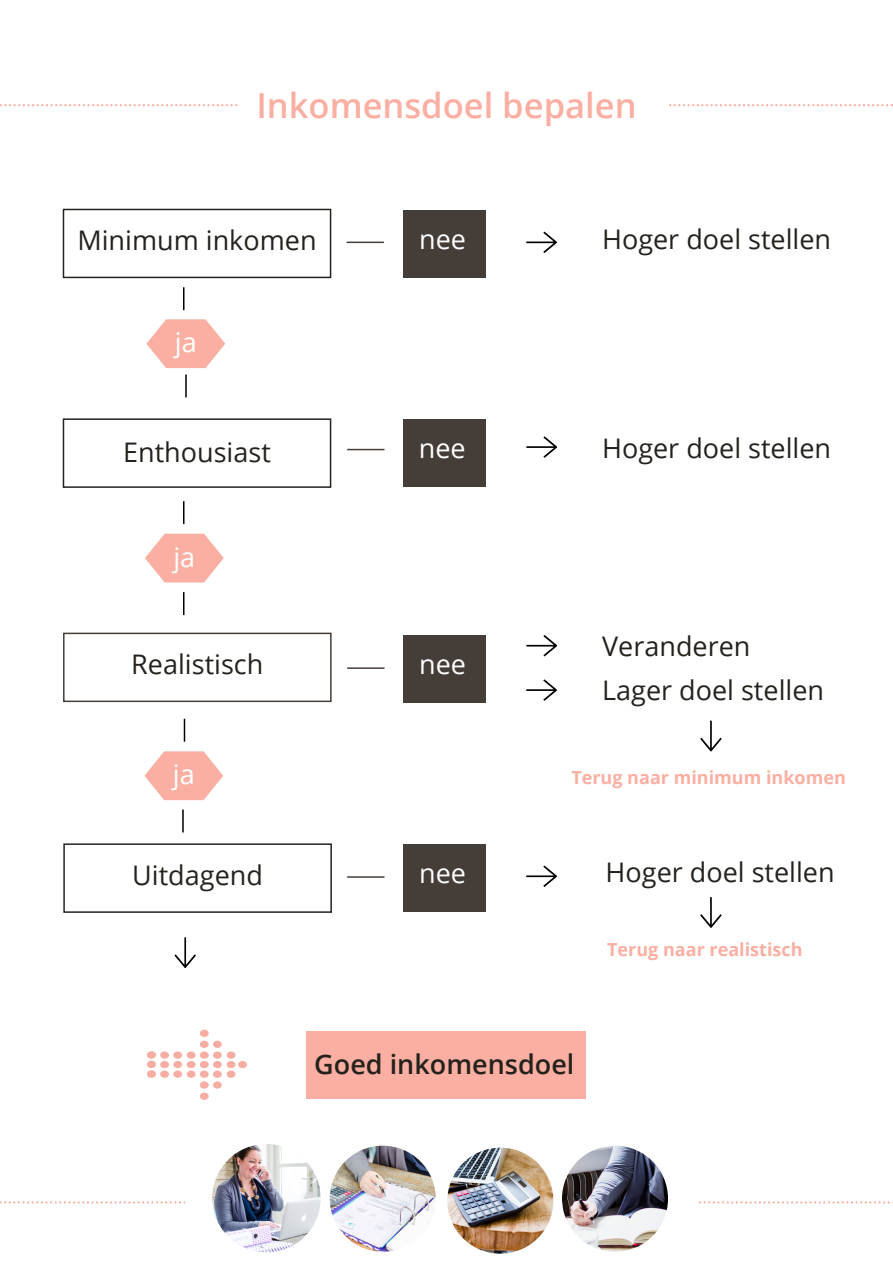
<style>
.page{position:relative;width:893px;height:1263px;background:#fff}
.page>*{position:absolute;margin:0;border:0;box-sizing:border-box;transform-origin:0 0}
.t1{font:600 34.5px "Open Sans";color:#faafa2}
.t2{font:27px/44.4px "Open Sans";color:#25221e}
.t3{font:27px "Open Sans";color:#fff}
.t4{font:600 27px "Open Sans";color:#25221e}
.t5{font:700 18px "Open Sans";color:#faafa2}
</style>
<div class="page">
<svg style="left:0;top:104px;width:893px;height:2px"></svg>
<div style="left:63px;top:209px;width:268px;height:69px;border:2px solid #25221e"></div>
<svg style="left:0;top:1201px;width:893px;height:2px"></svg>
<div style="left:185px;top:1163px;width:512px;height:81px;background:#fff"></div>
<img style="left:562px;top:1146px;width:106px;height:106px;border-radius:53px">
<img style="left:330px;top:1146px;width:106px;height:106px;border-radius:53px">
<img style="left:447px;top:1148px;width:106px;height:106px;border-radius:53px">
<img style="left:212px;top:1144px;width:109px;height:108px;border-radius:54px">
<svg style="left:200px;top:1092px;width:9px;height:8px"></svg>
<div style="left:200px;top:1030px;width:9px;height:7px;background:#f6aea3;border-radius:50%"></div>
<div style="left:213px;top:1081px;width:9px;height:8px;background:#f6aea3;border-radius:50%"></div>
<div style="left:200px;top:1081px;width:9px;height:7px;background:#f6aea3;border-radius:50%"></div>
<div style="left:160px;top:1051px;width:9px;height:8px;background:#f6aea3;border-radius:50%"></div>
<div style="left:200px;top:1051px;width:9px;height:8px;background:#f6aea3;border-radius:50%"></div>
<div style="left:213px;top:1051px;width:9px;height:8px;background:#f6aea3;border-radius:50%"></div>
<div style="left:213px;top:1061px;width:9px;height:7px;background:#f6aea3;border-radius:50%"></div>
<div style="left:227px;top:1061px;width:8px;height:7px;background:#f6aea3;border-radius:50%"></div>
<div style="left:187px;top:1070px;width:9px;height:8px;background:#f6aea3;border-radius:50%"></div>
<div style="left:200px;top:1070px;width:9px;height:8px;background:#f6aea3;border-radius:50%"></div>
<div style="left:227px;top:1070px;width:8px;height:8px;background:#f6aea3;border-radius:50%"></div>
<div style="left:227px;top:1051px;width:8px;height:8px;background:#f6aea3;border-radius:50%"></div>
<div style="left:187px;top:1051px;width:9px;height:8px;background:#f6aea3;border-radius:50%"></div>
<div style="left:160px;top:1070px;width:9px;height:8px;background:#f6aea3;border-radius:50%"></div>
<div style="left:160px;top:1061px;width:9px;height:7px;background:#f6aea3;border-radius:50%"></div>
<div style="left:200px;top:1061px;width:9px;height:7px;background:#f6aea3;border-radius:50%"></div>
<div style="left:238px;top:1061px;width:9px;height:7px;background:#f6aea3;border-radius:50%"></div>
<div style="left:213px;top:1070px;width:9px;height:8px;background:#f6aea3;border-radius:50%"></div>
<div style="left:173px;top:1051px;width:9px;height:8px;background:#f6aea3;border-radius:50%"></div>
<div style="left:173px;top:1061px;width:9px;height:7px;background:#f6aea3;border-radius:50%"></div>
<div style="left:187px;top:1061px;width:9px;height:7px;background:#f6aea3;border-radius:50%"></div>
<div style="left:173px;top:1070px;width:9px;height:8px;background:#f6aea3;border-radius:50%"></div>
<div style="left:200px;top:1041px;width:9px;height:7px;background:#f6aea3;border-radius:50%"></div>
<div style="left:213px;top:1041px;width:9px;height:7px;background:#f6aea3;border-radius:50%"></div>
<div style="left:147px;top:1051px;width:9px;height:7px;background:#f6aea3;border-radius:50%"></div>
<div style="left:147px;top:1070px;width:9px;height:8px;background:#f6aea3;border-radius:50%"></div>
<div style="left:147px;top:1061px;width:9px;height:7px;background:#f6aea3;border-radius:50%"></div>
<hr style="left:347px;top:242px;width:37px;height:1px;background:#453d38">
<hr style="left:347px;top:449px;width:37px;height:1px;background:#453d38">
<div style="left:403px;top:419px;width:83px;height:68px;background:#453d38"></div>
<svg style="left:146px;top:319px;width:79px;height:49px"></svg>
<div style="left:63px;top:418px;width:268px;height:70px;border:2px solid #25221e"></div>
<div style="left:63px;top:633px;width:269px;height:69px;border:2px solid #453d38"></div>
<div style="left:63px;top:843px;width:269px;height:70px;border:2px solid #25221e"></div>
<hr style="left:347px;top:667px;width:37px;height:2px;background:#453d38">
<hr style="left:347px;top:876px;width:37px;height:2px;background:#453d38">
<div style="left:307px;top:1031px;width:279px;height:68px;background:#faafa2"></div>
<svg style="left:526px;top:865px;width:31px;height:22px"></svg>
<svg style="left:174px;top:937px;width:22px;height:31px"></svg>
<hr style="left:182px;top:809px;width:2px;height:23px;background:#000">
<svg style="left:184px;top:719px;width:1px;height:23px"></svg>
<hr style="left:185px;top:374px;width:2px;height:23px;background:#000">
<svg style="left:183px;top:287px;width:1px;height:23px"></svg>
<svg style="left:183px;top:592px;width:1px;height:23px"></svg>
<svg style="left:183px;top:501px;width:1px;height:23px"></svg>
<svg style="left:526px;top:635px;width:31px;height:21px"></svg>
<svg style="left:526px;top:679px;width:31px;height:22px"></svg>
<svg style="left:700px;top:721px;width:22px;height:30px"></svg>
<svg style="left:700px;top:897px;width:22px;height:31px"></svg>
<svg style="left:526px;top:436px;width:31px;height:22px"></svg>
<svg style="left:526px;top:232px;width:31px;height:21px"></svg>
<svg style="left:145px;top:534px;width:79px;height:48px"></svg>
<svg style="left:144px;top:751px;width:79px;height:49px"></svg>
<div style="left:403px;top:210px;width:83px;height:68px;background:#453d38"></div>
<div style="left:403px;top:635px;width:83px;height:68px;background:#453d38"></div>
<div style="left:403px;top:844px;width:83px;height:68px;background:#453d38"></div>
<div style="left:240px;top:54px;width:428px;height:98px;background:#fff"></div>
<p class="t1" style="left:256px;top:81px;width:382px">Inkomensdoel bepalen</p>
<p class="t2" style="left:77px;top:218px;width:241px">Minimum inkomen</p>
<p class="t2" style="left:602px;top:217px;width:231px">Hoger doel stellen</p>
<p class="t3" style="left:419px;top:221px;width:48px">nee</p>
<p class="t3" style="left:175px;top:324px;width:23px">ja</p>
<p class="t2" style="left:123px;top:429px;width:149px">Enthousiast</p>
<p class="t3" style="left:173px;top:538px;width:23px">ja</p>
<p class="t2" style="left:131px;top:641px;width:134px">Realistisch</p>
<p class="t3" style="left:173px;top:756px;width:23px">ja</p>
<p class="t2" style="left:132px;top:852px;width:132px">Uitdagend</p>
<p class="t3" style="left:419px;top:430px;width:48px">nee</p>
<p class="t3" style="left:419px;top:645px;width:48px">nee</p>
<p class="t3" style="left:419px;top:855px;width:48px">nee</p>
<p class="t2" style="left:602px;top:425px;width:231px">Hoger doel stellen</p>
<p class="t2" style="left:602px;top:623px;width:223px">Veranderen<br>Lager doel stellen</p>
<p class="t5" style="left:571px;top:764px;width:276px">Terug naar minimum inkomen</p>
<p class="t2" style="left:606px;top:849px;width:231px">Hoger doel stellen</p>
<p class="t5" style="left:607px;top:937px;width:197px">Terug naar realistisch</p>
<p class="t4" style="left:314px;top:1046px;width:262px">Goed inkomensdoel</p>
</div>
